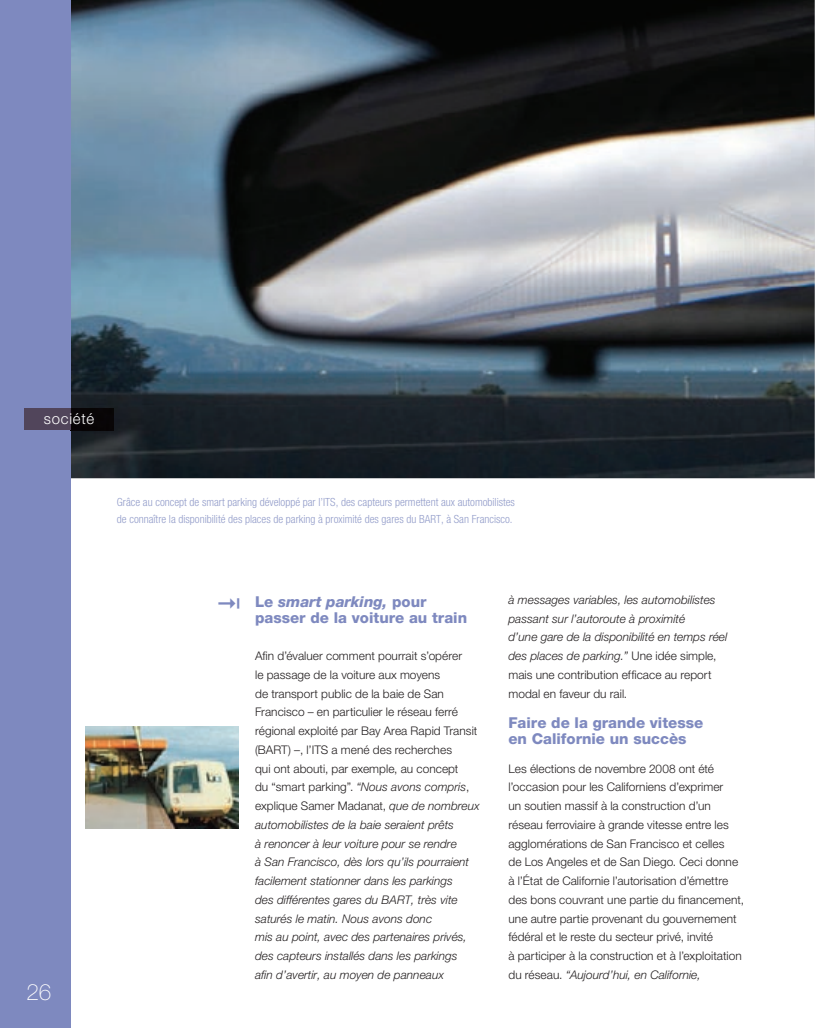
<style>
.page{position:relative;width:815px;height:1028px;background:#fff}
.page>*{position:absolute;margin:0;border:0;box-sizing:border-box;transform-origin:0 0}
.t1{font:100 22.5px "Helvetica Neue LT";color:#fff}
.t2{font:800 15px/15.6px "Helvetica Neue LT";color:#7e89bf}
.t3{font:300 15px "Helvetica Neue LT";letter-spacing:.05em;color:#fff}
.t4{font:italic 300 11.88px/18.8px "Helvetica Neue LT";color:#231f20}
.t5{font:300 11.88px/18.8px "Helvetica Neue LT";letter-spacing:.005em;color:#231f20}
.t6{font:300 condensed 11.25px/16.2px "Helvetica Neue LT";color:#939dca}
.s1{font-style:italic}
.s2{font-style:normal}
</style>
<div class="page">
<img style="left:71px;top:0;width:744px;height:478px">
<img style="left:85px;top:726px;width:153px;height:102px">
<div style="left:0;top:0;width:71px;height:1028px;background:#7e89bf"></div>
<img style="left:71px;top:409px;width:42px;height:21px">
<div style="left:25px;top:409px;width:46px;height:21px;background:#51455b"></div>
<p class="t3" style="left:44px;top:409px;width:52px">société</p>
<h1 class="t1" style="left:26px;top:979px;width:27px">26</h1>
<p class="t6" style="left:117px;top:494px;width:400px">Grâce au concept de smart parking développé par l’ITS, des capteurs permettent aux automobilistes de connaître la disponibilité des places de parking à proximité des gares du BART, à San Francisco.</p>
<p class="t2" style="left:255px;top:594px;width:214px">Le <span class="s1">smart parking,</span> pour passer de la voiture au train</p>
<p class="t4" style="left:255px;top:646px;width:226px"><span class="s2">Afin d’évaluer comment pourrait s’opérer<br>le passage de la voiture aux moyens<br>de transport public de la baie de San Francisco – en particulier le réseau ferré régional exploité par Bay Area Rapid Transit (BART) –, l’ITS a mené des recherches<br>qui ont abouti, par exemple, au concept<br>du “smart parking”.</span> “Nous avons compris<span class="s2">, explique Samer Madanat,</span> que de nombreux automobilistes de la baie seraient prêts<br>à renoncer à leur voiture pour se rendre<br>à San Francisco, dès lors qu’ils pourraient facilement stationner dans les parkings<br>des différentes gares du BART, très vite saturés le matin. Nous avons donc<br>mis au point, avec des partenaires privés, des capteurs installés dans les parkings<br>afin d’avertir, au moyen de panneaux</p>
<p class="t4" style="left:508px;top:590px;width:220px">à messages variables, les automobilistes passant sur l’autoroute à proximité<br>d’une gare de la disponibilité en temps réel des places de parking.” <span class="s2">Une idée simple, mais une contribution efficace au report modal en faveur du rail.</span></p>
<p class="t2" style="left:508px;top:715px;width:196px">Faire de la grande vitesse en Californie un succès</p>
<p class="t5" style="left:508px;top:758px;width:237px">Les élections de novembre 2008 ont été l’occasion pour les Californiens d’exprimer<br>un soutien massif à la construction d’un réseau ferroviaire à grande vitesse entre les agglomérations de San Francisco et celles<br>de Los Angeles et de San Diego. Ceci donne à l’État de Californie l’autorisation d’émettre des bons couvrant une partie du financement, une autre partie provenant du gouvernement fédéral et le reste du secteur privé, invité<br>à participer à la construction et à l’exploitation du réseau. <span class="s1">“Aujourd’hui, en Californie,</span></p>
</div>
